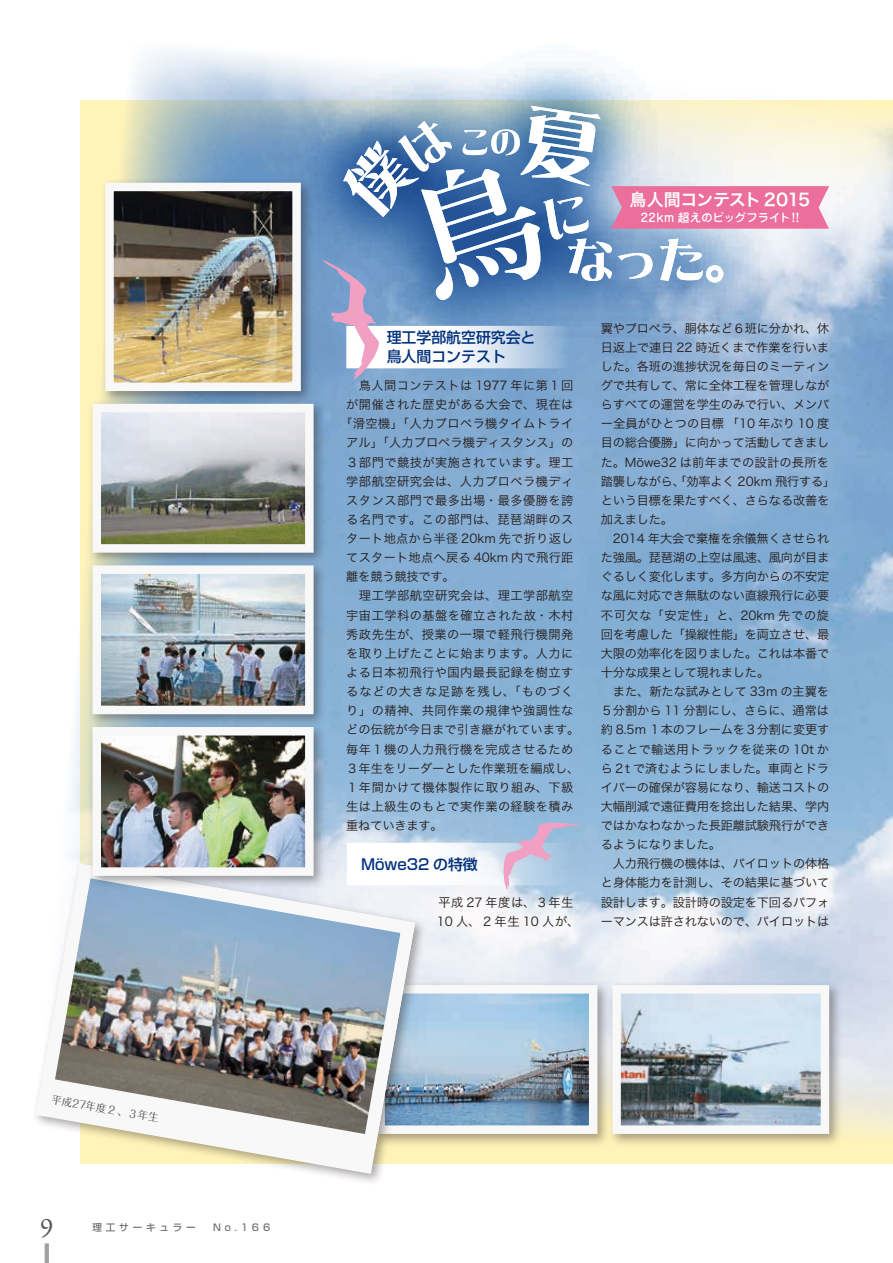
<style>
.page{position:relative;width:893px;height:1263px;background:#fff}
.page>*{position:absolute;margin:0;border:0;box-sizing:border-box;transform-origin:0 0}
.t1{font:27.15px "Garamond Premr Pro";color:#595857}
.t2{font:16.95px "Hira Kaku Pro N W6";letter-spacing:-.045em;color:#fff}
.t3{font:500 14.85px/19.2px "Shin Go Pro";color:#00307c}
.t4{font:12.15px/19.2px "Hira Kaku Pro N W3";color:#231916}
.t5{font:12.15px "Hira Kaku Pro N W3";letter-spacing:.035em;color:#231916}
.t6{font:12.15px/19.2px "Hira Kaku Pro N W3";letter-spacing:.04em;color:#231916}
.t7{font:12.15px "Hira Kaku Pro N W3";letter-spacing:.02em;color:#231916}
.t8{font:12.15px "Hira Kaku Pro N W3";letter-spacing:.075em;color:#231916}
.t9{font:500 11.7px "Jun 34 Pro";letter-spacing:-.02em;color:#fff}
.t10{font:10.65px "Folk Pro";color:#595857}
.t11{font:500 9.6px "Shin Go Pro";letter-spacing:.4em;color:#727272}
</style>
<div class="page">
<img style="left:70px;top:51px;width:823px;height:1094px">
<hr style="left:45px;top:1243px;width:4px;height:20px;background:#a0a0a1">
<img style="left:265px;top:51px;width:536px;height:327px">
<div style="left:347px;top:843px;width:223px;height:42px;background:#fff"></div>
<div style="left:608px;top:980px;width:234px;height:167px;background:#231916;opacity:.4"></div>
<img style="left:622px;top:995px;width:197px;height:129px">
<div style="left:612px;top:985px;width:217px;height:149px;border:9px solid #f8f8f8"></div>
<div style="left:372px;top:980px;width:239px;height:167px;background:#231916;opacity:.4"></div>
<img style="left:428px;top:995px;width:159px;height:129px">
<div style="left:376px;top:985px;width:221px;height:149px;border:9px solid #f8f8f8"></div>
<div style="left:101px;top:178px;width:213px;height:226px;background:#231916;opacity:.4"></div>
<img style="left:115px;top:193px;width:176px;height:188px">
<div style="left:105px;top:183px;width:196px;height:208px;border:9px solid #f8f8f8"></div>
<div style="left:88px;top:399px;width:239px;height:167px;background:#231916;opacity:.4"></div>
<img style="left:102px;top:414px;width:202px;height:129px">
<div style="left:92px;top:404px;width:222px;height:149px;border:9px solid #f8f8f8"></div>
<div style="left:88px;top:561px;width:239px;height:166px;background:#231916;opacity:.4"></div>
<img style="left:102px;top:575px;width:202px;height:129px">
<div style="left:92px;top:565px;width:222px;height:149px;border:9px solid #f8f8f8"></div>
<div style="left:32px;top:859px;width:396px;height:328px;background:#231916;opacity:.4"></div>
<svg style="left:32px;top:859px;width:390px;height:322px"></svg>
<img style="left:33px;top:856px;width:389px;height:300px">
<svg style="left:503px;top:820px;width:78px;height:69px;background:#b6bfdc"></svg>
<svg style="left:323px;top:106px;width:506px;height:273px;background:#a0b0cd"></svg>
<div style="left:88px;top:722px;width:239px;height:167px;background:#231916;opacity:.4"></div>
<img style="left:102px;top:737px;width:202px;height:129px">
<div style="left:92px;top:727px;width:222px;height:149px;border:9px solid #f8f8f8"></div>
<p class="t10" style="left:53px;top:1090px;width:111px;rotate:10deg">平成27年度２、３年生</p>
<h1 class="t1" style="left:40px;top:1211px;width:15px">9</h1>
<p class="t11" style="left:92px;top:1219px;width:179px">理工サーキュラー　No.166</p>
<h2 class="t2" style="left:630px;top:184px;width:182px">鳥人間コンテスト 2015</h2>
<p class="t9" style="left:641px;top:209px;width:160px">22km 超えのビッグフライト!!</p>
<p class="t3" style="left:387px;top:326px;width:150px">理工学部航空研究会と鳥人間コンテスト</p>
<p class="t5" style="left:346px;top:375px;width:229px">　鳥人間コンテストは 1977 年に第１回</p>
<p class="t5" style="left:346px;top:394px;width:229px">が開催された歴史がある大会で、現在は</p>
<p class="t5" style="left:340px;top:413px;width:235px">「滑空機」「人力プロペラ機タイムトライ</p>
<p class="t4" style="left:346px;top:432px;width:229px">アル」「人力プロペラ機ディスタンス」の</p>
<p class="t5" style="left:346px;top:451px;width:229px">３部門で競技が実施されています。理工</p>
<p class="t5" style="left:346px;top:470px;width:229px">学部航空研究会は、人力プロペラ機ディ</p>
<p class="t5" style="left:346px;top:489px;width:229px">スタンス部門で最多出場・最多優勝を誇</p>
<p class="t6" style="left:346px;top:509px;width:229px">る名門です。この部門は、琵琶湖畔のス</p>
<p class="t7" style="left:346px;top:528px;width:229px">タート地点から半径 20km 先で折り返し</p>
<p class="t7" style="left:346px;top:547px;width:229px">てスタート地点へ戻る 40km 内で飛行距</p>
<p class="t4" style="left:346px;top:566px;width:110px">離を競う競技です。</p>
<p class="t5" style="left:346px;top:585px;width:229px">　理工学部航空研究会は、理工学部航空</p>
<p class="t5" style="left:346px;top:604px;width:229px">宇宙工学科の基盤を確立された故・木村</p>
<p class="t5" style="left:346px;top:623px;width:229px">秀政先生が、授業の一環で軽飛行機開発</p>
<p class="t5" style="left:346px;top:642px;width:229px">を取り上げたことに始まります。人力に</p>
<p class="t5" style="left:346px;top:662px;width:229px">よる日本初飛行や国内最長記録を樹立す</p>
<p class="t8" style="left:346px;top:681px;width:229px">るなどの大きな足跡を残し、「ものづく</p>
<p class="t5" style="left:346px;top:700px;width:229px">り」の精神、共同作業の規律や強調性な</p>
<p class="t4" style="left:346px;top:719px;width:235px">どの伝統が今日まで引き継がれています。</p>
<p class="t5" style="left:346px;top:738px;width:229px">毎年１機の人力飛行機を完成させるため</p>
<p class="t4" style="left:346px;top:758px;width:235px">３年生をリーダーとした作業班を編成し、</p>
<p class="t5" style="left:346px;top:776px;width:229px">１年間かけて機体製作に取り組み、下級</p>
<p class="t5" style="left:346px;top:795px;width:229px">生は上級生のもとで実作業の経験を積み</p>
<p class="t4" style="left:346px;top:815px;width:98px">重ねていきます。</p>
<p class="t3" style="left:361px;top:853px;width:118px">Möwe32 の特徴</p>
<p class="t6" style="left:437px;top:892px;width:144px">平成 27 年度は、３年生<br>10 人、２年生 10 人が、</p>
<p class="t4" style="left:601px;top:318px;width:236px">翼やプロペラ、胴体など６班に分かれ、休日返上で連日 22 時近くまで作業を行いました。各班の進捗状況を毎日のミーティングで共有して、常に全体工程を管理しながらすべての運営を学生のみで行い、メンバー全員がひとつの目標「10 年ぶり 10 度目の総合優勝」に向かって活動してきました。Möwe32 は前年までの設計の長所を踏襲しながら、「効率よく 20km 飛行する」という目標を果たすべく、さらなる改善を加えました。<br>　2014 年大会で棄権を余儀無くさせられた強風。琵琶湖の上空は風速、風向が目まぐるしく変化します。多方向からの不安定な風に対応でき無駄のない直線飛行に必要不可欠な「安定性」と、20km 先での旋回を考慮した「操縦性能」を両立させ、最大限の効率化を図りました。これは本番で十分な成果として現れました。<br>　また、新たな試みとして 33m の主翼を<br>５分割から 11 分割にし、さらに、通常は約 8.5m １本のフレームを３分割に変更することで輸送用トラックを従来の 10t から２t で済むようにしました。車両とドライバーの確保が容易になり、輸送コストの大幅削減で遠征費用を捻出した結果、学内ではかなわなかった長距離試験飛行ができるようになりました。<br>　人力飛行機の機体は、パイロットの体格と身体能力を計測し、その結果に基づいて設計します。設計時の設定を下回るパフォーマンスは許されないので、パイロットは</p>
</div>
